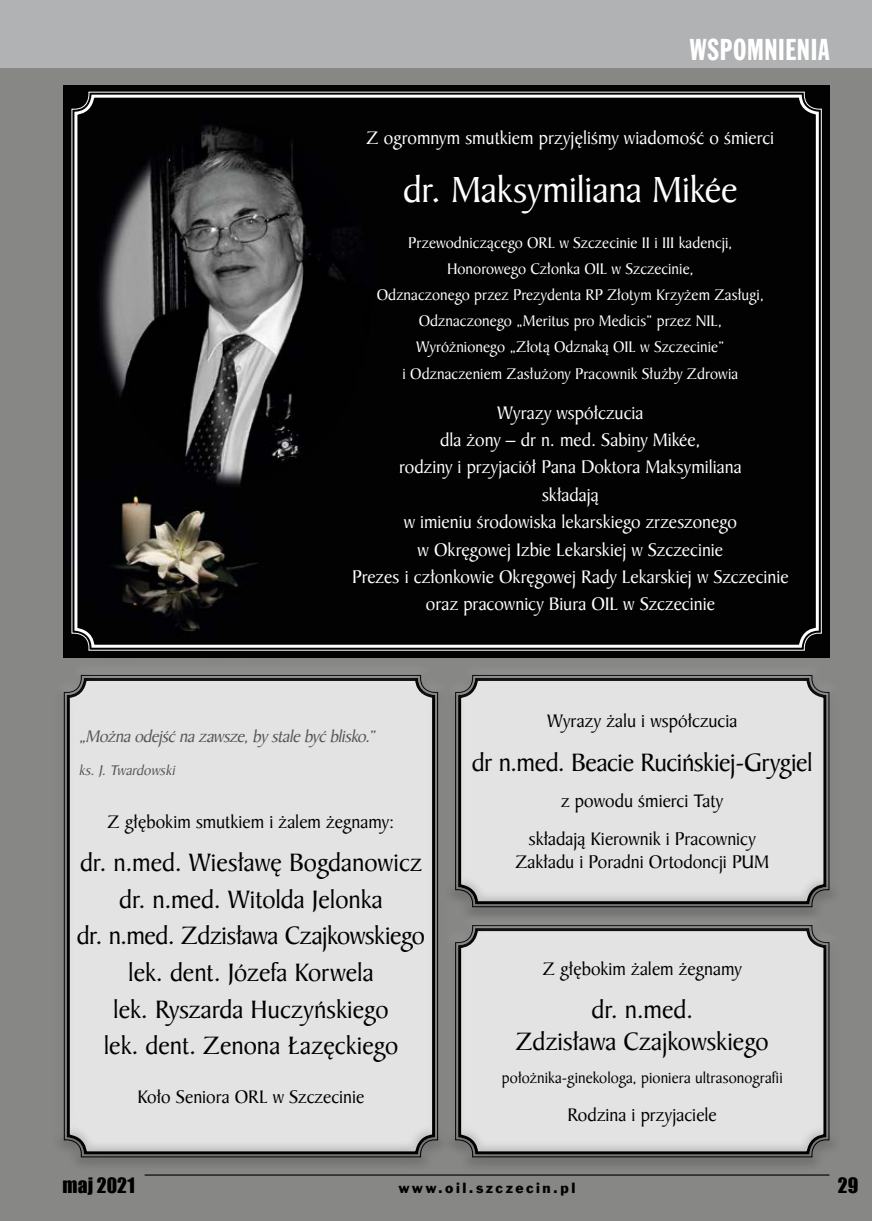
<style>
.page{position:relative;width:872px;height:1221px;background:#fff}
.page>*{position:absolute;margin:0;border:0;box-sizing:border-box;transform-origin:0 0}
.t1{font:39px "Baker Signet EU";letter-spacing:-.005em;color:#fff}
.t2{font:30px "Frank Goth X Cn EU";letter-spacing:.02em;color:#fff}
.t3{font:27px/36.6px "Baker Signet EU";letter-spacing:-.005em;color:#000;text-align:center}
.t4{font:19.5px/27.5px "Baker Signet EU";color:#fff;text-align:center}
.t5{font:19.5px/38.2px "Baker Signet EU";color:#000;text-align:center}
.t6{font:19.5px "Impact";letter-spacing:.005em;color:#000}
.t7{font:italic 18px "Baker Signet EU";color:#565656}
.t8{font:16.5px/26.2px "Baker Signet EU";letter-spacing:.005em;color:#fff;text-align:center}
.t9{font:16.5px "Baker Signet EU";letter-spacing:.005em;color:#000}
.t10{font:italic 15px "Baker Signet EU";color:#565656}
.t11{font:13.5px "Frank Goth EU";letter-spacing:.185em;color:#000}
</style>
<div class="page">
<div style="left:0;top:68px;width:872px;height:1152px;background:#878786"></div>
<div style="left:0;top:0;width:872px;height:68px;background:#b1b2b3"></div>
<hr style="left:145px;top:1174px;width:684px;height:1px;background:#000">
<div style="left:440px;top:916px;width:404px;height:257px;background:#000;opacity:.2"></div>
<div style="left:440px;top:666px;width:404px;height:257px;background:#000;opacity:.2"></div>
<div style="left:49px;top:665px;width:404px;height:508px;background:#000;opacity:.2"></div>
<svg style="left:71px;top:91px;width:751px;height:560px;background:#111"></svg>
<div style="left:74px;top:95px;width:745px;height:552px;border:3px solid #fff;border-radius:17px"></div>
<h2 class="t2" style="left:690px;top:31px;width:141px">WSPOMNIENIA</h2>
<p class="t4" style="left:366px;top:124px;width:409px">Z ogromnym smutkiem przyjęliśmy wiadomość o śmierci</p>
<h1 class="t1" style="left:403px;top:166px;width:336px">dr. Maksymiliana Mikée</h1>
<p class="t8" style="left:377px;top:229px;width:389px">Przewodniczącego ORL w Szczecinie II i III kadencji, Honorowego Członka OIL w Szczecinie,<br>Odznaczonego przez Prezydenta RP Złotym Krzyżem Zasługi, Odznaczonego „Meritus pro Medicis” przez NIL, Wyróżnionego „Złotą Odznaką OIL w Szczecinie”<br>i Odznaczeniem Zasłużony Pracownik Służby Zdrowia</p>
<p class="t4" style="left:352px;top:399px;width:438px">Wyrazy współczucia<br>dla żony – dr n. med. Sabiny Mikée,<br>rodziny i przyjaciół Pana Doktora Maksymiliana<br>składają<br>w imieniu środowiska lekarskiego zrzeszonego<br>w Okręgowej Izbie Lekarskiej w Szczecinie<br>Prezes i członkowie Okręgowej Rady Lekarskiej w Szczecinie oraz pracownicy Biura OIL w Szczecinie</p>
<p class="t7" style="left:79px;top:725px;width:302px">„Możnaodejśćnazawsze,by stalebyćblisko.”</p>
<p class="t10" style="left:79px;top:760px;width:101px">ks.J.Twardowski</p>
<p class="t5" style="left:108px;top:802px;width:288px">Z głębokim smutkiem i żalem żegnamy:</p>
<h3 class="t3" style="left:77px;top:844px;width:350px">dr. n.med. Wiesławę Bogdanowicz dr. n.med. Witolda Jelonka<br>dr. n.med. Zdzisława Czajkowskiego lek. dent. Józefa Korwela<br>lek. Ryszarda Huczyńskiego<br>lek. dent. Zenona Łazęckiego</h3>
<p class="t5" style="left:137px;top:1077px;width:228px">Koło Seniora ORL w Szczecinie</p>
<p class="t5" style="left:547px;top:702px;width:192px">Wyrazy żalu i współczucia</p>
<h3 class="t3" style="left:472px;top:743px;width:343px">dr n.med. Beacie Rucińskiej-Grygiel</h3>
<p class="t5" style="left:529px;top:781px;width:228px">z powodu śmierci Taty<br>składają Kierownik i Pracownicy</p>
<p class="t5" style="left:515px;top:843px;width:255px">Zakładu i Poradni Ortodoncji PUM</p>
<p class="t5" style="left:543px;top:949px;width:200px">Z głębokim żalem żegnamy</p>
<h3 class="t3" style="left:516px;top:993px;width:254px;line-height:32.4px">dr. n.med.<br>Zdzisława Czajkowskiego</h3>
<p class="t9" style="left:502px;top:1067px;width:282px">położnika-ginekologa, pioniera ultrasonografii</p>
<p class="t5" style="left:567px;top:1095px;width:151px">Rodzina i przyjaciele</p>
<p class="t6" style="left:63px;top:1169px;width:74px">maj 2021</p>
<p class="t11" style="left:399px;top:1179px;width:178px">www.oil.szczecin.pl</p>
<p class="t6" style="left:838px;top:1169px;width:22px">29</p>
</div>
